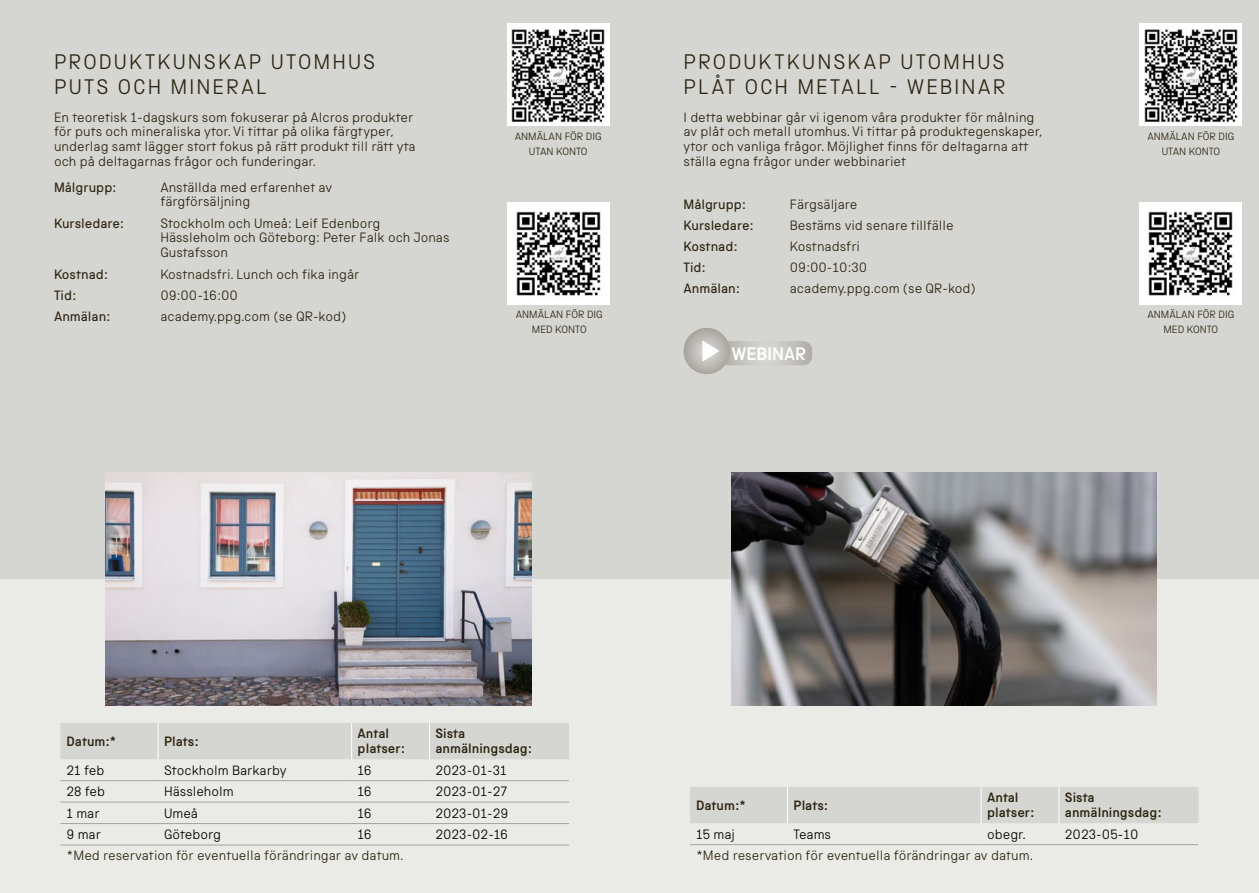
<style>
.page{position:relative;width:1259px;height:893px;background:#fff}
.page>*{position:absolute;margin:0;border:0;box-sizing:border-box;transform-origin:0 0}
.t1{font:300 21px/25.2px "Copy";letter-spacing:.1em;color:#2c2310}
.t2{font:500 18px "Copy";color:#fff}
.t3{font:300 13.5px/14.9px "Copy";color:#2c2310}
.t4{font:300 13.5px "Copy";color:#000}
.t5{font:500 13.5px/14.9px "Copy";color:#2c2310}
.t6{font:13.5px "Copy";color:#2c2310}
.t7{font:300 10.5px/14.9px "Copy";color:#2c2310;text-align:center}
</style>
<div class="page">
<div style="left:0;top:579px;width:599px;height:314px;background:#eaebe7"></div>
<div style="left:0;top:0;width:1259px;height:579px;background:#d5d5d1"></div>
<div style="left:599px;top:566px;width:660px;height:327px;background:#eaebe7"></div>
<div style="left:591px;top:0;width:668px;height:579px;background:#d5d5d1"></div>
<img style="left:106px;top:472px;width:425px;height:234px">
<img style="left:731px;top:472px;width:426px;height:234px">
<svg style="left:720px;top:341px;width:92px;height:24px"></svg>
<svg style="left:683px;top:328px;width:47px;height:46px"></svg>
<svg style="left:702px;top:340px;width:17px;height:22px"></svg>
<div style="left:60px;top:723px;width:509px;height:36px;background:#d5d5d1"></div>
<hr style="left:158px;top:723px;width:1px;height:36px;background:#fff">
<hr style="left:351px;top:723px;width:1px;height:36px;background:#fff">
<hr style="left:429px;top:723px;width:1px;height:36px;background:#fff">
<hr style="left:60px;top:780px;width:98px;height:1px;background:#a7a29c">
<hr style="left:158px;top:780px;width:194px;height:1px;background:#a7a29c">
<hr style="left:352px;top:780px;width:77px;height:1px;background:#a7a29c">
<hr style="left:429px;top:780px;width:140px;height:1px;background:#a7a29c">
<hr style="left:60px;top:802px;width:98px;height:1px;background:#a7a29c">
<hr style="left:158px;top:802px;width:194px;height:1px;background:#a7a29c">
<hr style="left:352px;top:802px;width:77px;height:1px;background:#a7a29c">
<hr style="left:429px;top:802px;width:140px;height:1px;background:#a7a29c">
<hr style="left:60px;top:823px;width:98px;height:1px;background:#a7a29c">
<hr style="left:158px;top:823px;width:194px;height:1px;background:#a7a29c">
<hr style="left:352px;top:823px;width:77px;height:1px;background:#a7a29c">
<hr style="left:429px;top:823px;width:140px;height:1px;background:#a7a29c">
<hr style="left:60px;top:845px;width:98px;height:1px;background:#a7a29c">
<hr style="left:158px;top:845px;width:194px;height:1px;background:#a7a29c">
<hr style="left:352px;top:845px;width:77px;height:1px;background:#a7a29c">
<hr style="left:429px;top:845px;width:140px;height:1px;background:#a7a29c">
<div style="left:690px;top:787px;width:508px;height:36px;background:#d5d5d1"></div>
<hr style="left:787px;top:787px;width:1px;height:36px;background:#fff">
<hr style="left:980px;top:787px;width:1px;height:36px;background:#fff">
<hr style="left:1058px;top:787px;width:1px;height:36px;background:#fff">
<hr style="left:690px;top:844px;width:97px;height:1px;background:#a7a29c">
<hr style="left:787px;top:844px;width:194px;height:1px;background:#a7a29c">
<hr style="left:981px;top:844px;width:78px;height:1px;background:#a7a29c">
<hr style="left:1059px;top:844px;width:139px;height:1px;background:#a7a29c">
<img style="left:507px;top:24px;width:102px;height:102px">
<img style="left:507px;top:202px;width:102px;height:102px">
<img style="left:1140px;top:24px;width:102px;height:102px">
<img style="left:1140px;top:202px;width:102px;height:102px">
<h1 class="t1" style="left:54px;top:49px;width:323px">PRODUKTKUNSKAP UTOMHUS<br>PUTS OCH MINERAL</h1>
<p class="t3" style="left:54px;top:110px;width:363px">En teoretisk 1-dagskurs som fokuserar på Alcros produkter för puts och mineraliska ytor. Vi tittar på olika färgtyper, underlag samt lägger stort fokus på rätt produkt till rätt yta och på deltagarnas frågor och funderingar.</p>
<p class="t6" style="left:54px;top:179px;width:64px">Målgrupp:</p>
<p class="t3" style="left:160px;top:180px;width:173px">Anställda med erfarenhet av färgförsäljning</p>
<p class="t6" style="left:54px;top:215px;width:71px">Kursledare:</p>
<p class="t3" style="left:160px;top:216px;width:291px">Stockholm och Umeå: Leif Edenborg<br>Hässleholm och Göteborg: Peter Falk och Jonas<br>Gustafsson</p>
<p class="t6" style="left:54px;top:266px;width:55px">Kostnad:</p>
<p class="t3" style="left:160px;top:267px;width:201px">Kostnadsfri. Lunch och fika ingår</p>
<p class="t6" style="left:54px;top:287px;width:23px">Tid:</p>
<p class="t3" style="left:160px;top:288px;width:79px">09:00-16:00</p>
<p class="t6" style="left:54px;top:308px;width:58px">Anmälan:</p>
<p class="t3" style="left:160px;top:309px;width:187px">academy.ppg.com (se QR-kod)</p>
<h1 class="t1" style="left:683px;top:49px;width:324px">PRODUKTKUNSKAP UTOMHUS<br>PLÅT OCH METALL - WEBINAR</h1>
<p class="t3" style="left:683px;top:110px;width:361px">I detta webbinar går vi igenom våra produkter för målning av plåt och metall utomhus. Vi tittar på produktegenskaper, ytor och vanliga frågor. Möjlighet finns för deltagarna att ställa egna frågor under webbinariet</p>
<p class="t6" style="left:683px;top:196px;width:64px">Målgrupp:</p>
<p class="t3" style="left:790px;top:197px;width:69px">Färgsäljare</p>
<p class="t6" style="left:683px;top:217px;width:71px">Kursledare:</p>
<p class="t3" style="left:790px;top:218px;width:165px">Bestäms vid senare tillfälle</p>
<p class="t6" style="left:683px;top:238px;width:55px">Kostnad:</p>
<p class="t3" style="left:790px;top:239px;width:72px">Kostnadsfri</p>
<p class="t6" style="left:683px;top:260px;width:23px">Tid:</p>
<p class="t3" style="left:790px;top:260px;width:79px">09:00-10:30</p>
<p class="t6" style="left:683px;top:281px;width:58px">Anmälan:</p>
<p class="t3" style="left:790px;top:281px;width:187px">academy.ppg.com (se QR-kod)</p>
<p class="t7" style="left:515px;top:129px;width:89px">ANMÄLAN FÖR DIG<br>UTAN KONTO</p>
<p class="t7" style="left:1147px;top:129px;width:89px">ANMÄLAN FÖR DIG<br>UTAN KONTO</p>
<p class="t7" style="left:516px;top:307px;width:89px">ANMÄLAN FÖR DIG<br>MED KONTO</p>
<p class="t7" style="left:1147px;top:307px;width:89px">ANMÄLAN FÖR DIG<br>MED KONTO</p>
<h2 class="t2" style="left:732px;top:343px;width:76px">WEBINAR</h2>
<p class="t5" style="left:66px;top:734px;width:51px">Datum:*</p>
<p class="t5" style="left:164px;top:734px;width:36px">Plats:</p>
<p class="t5" style="left:358px;top:726px;width:49px">Antal platser:</p>
<p class="t5" style="left:435px;top:726px;width:98px">Sista anmälningsdag:</p>
<p class="t4" style="left:66px;top:762px;width:40px">21 feb</p>
<p class="t4" style="left:164px;top:762px;width:124px">Stockholm Barkarby</p>
<p class="t4" style="left:358px;top:762px;width:16px">16</p>
<p class="t4" style="left:435px;top:762px;width:73px">2023-01-31</p>
<p class="t4" style="left:66px;top:784px;width:40px">28 feb</p>
<p class="t4" style="left:164px;top:784px;width:71px">Hässleholm</p>
<p class="t4" style="left:358px;top:784px;width:16px">16</p>
<p class="t4" style="left:435px;top:784px;width:73px">2023-01-27</p>
<p class="t4" style="left:66px;top:805px;width:35px">1 mar</p>
<p class="t4" style="left:164px;top:805px;width:35px">Umeå</p>
<p class="t4" style="left:358px;top:805px;width:16px">16</p>
<p class="t4" style="left:435px;top:805px;width:74px">2023-01-29</p>
<p class="t4" style="left:66px;top:826px;width:36px">9 mar</p>
<p class="t4" style="left:164px;top:826px;width:58px">Göteborg</p>
<p class="t4" style="left:358px;top:826px;width:16px">16</p>
<p class="t4" style="left:435px;top:826px;width:74px">2023-02-16</p>
<p class="t3" style="left:66px;top:848px;width:339px">*Med reservation för eventuella förändringar av datum.</p>
<p class="t5" style="left:696px;top:798px;width:51px">Datum:*</p>
<p class="t5" style="left:793px;top:798px;width:36px">Plats:</p>
<p class="t5" style="left:987px;top:790px;width:49px">Antal platser:</p>
<p class="t5" style="left:1065px;top:790px;width:98px">Sista anmälningsdag:</p>
<p class="t4" style="left:696px;top:826px;width:40px">15 maj</p>
<p class="t4" style="left:793px;top:826px;width:39px">Teams</p>
<p class="t4" style="left:987px;top:826px;width:40px">obegr.</p>
<p class="t4" style="left:1065px;top:826px;width:75px">2023-05-10</p>
<p class="t3" style="left:696px;top:848px;width:339px">*Med reservation för eventuella förändringar av datum.</p>
</div>
